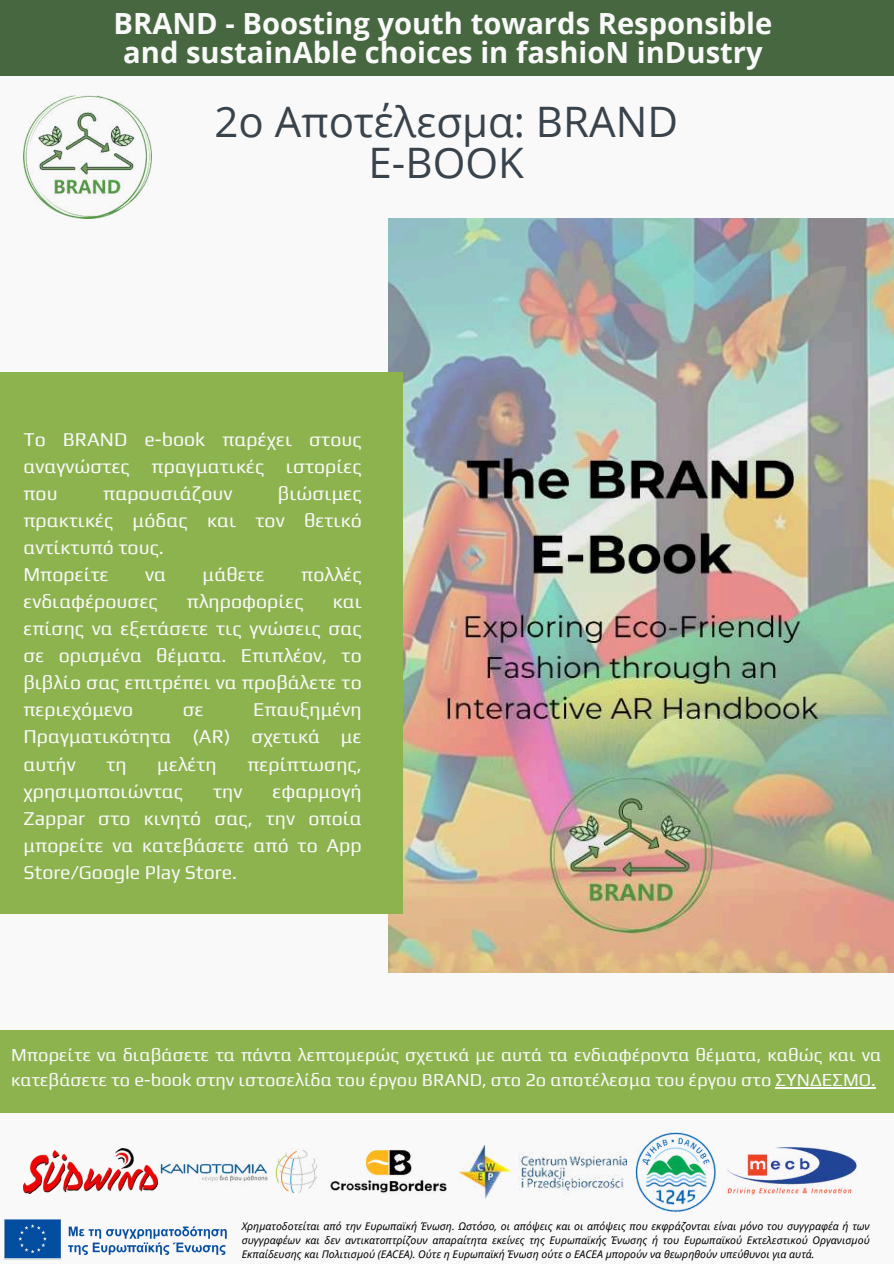
<style>
.page{position:relative;width:894px;height:1264px;background:#fff}
.page>*{position:absolute;margin:0;border:0;box-sizing:border-box;transform-origin:0 0}
.t1{font:42px/41.7px "Open Sans";color:#39434c;text-align:center}
.t2{font:700 29.1px/29.2px "Open Sans";color:#f9f9f9;text-align:center}
.t3{font:19.5px/27px "Play";color:#f9f9f9;text-align:justify}
.t4{font:18.3px/24.8px "Play";color:#f9f9f9}
.t5{font:italic 10.5px/14px "Noto Sans";color:#000;text-align:justify}
</style>
<div class="page">
<div style="left:0;top:0;width:893px;height:1263px;background:#f9f9f9"></div>
<div style="left:0;top:0;width:893px;height:76px;background:#466740"></div>
<img style="left:23px;top:96px;width:129px;height:122px">
<img style="left:23px;top:1148px;width:295px;height:45px">
<img style="left:330px;top:1145px;width:296px;height:54px">
<img style="left:635px;top:1132px;width:81px;height:80px">
<img style="left:727px;top:1147px;width:129px;height:47px">
<img style="left:388px;top:219px;width:505px;height:753px">
<div style="left:0;top:372px;width:402px;height:541px;background:#8db34f"></div>
<div style="left:0;top:1030px;width:893px;height:83px;background:#8db34f"></div>
<hr style="left:775px;top:1086px;width:100px;height:2px;background:#f9f9f9">
<img style="left:3px;top:1219px;width:224px;height:41px">
<h2 class="t2" style="left:114px;top:8px;width:660px">BRAND - Boosting youth towards Responsible and sustainAble choices in fashioN inDustry</h2>
<h1 class="t1" style="left:214px;top:100px;width:465px">2ο Αποτέλεσμα: BRAND<br>E-BOOK</h1>
<p class="t3" style="left:23px;top:425px;width:340px">Το BRAND e-book παρέχει στους αναγνώστες πραγματικές ιστορίες που</p>
<p class="t3" style="left:23px;top:479px;width:340px;text-align:left;text-indent:254px">βιώσιμες πρακτικές μόδας και τον θετικό αντίκτυπό τους.<br>Μπορείτε</p>
<p class="t3" style="left:103px;top:479px;width:131px">παρουσιάζουν</p>
<p class="t3" style="left:145px;top:560px;width:22px">να</p>
<p class="t3" style="left:202px;top:560px;width:64px">μάθετε</p>
<p class="t3" style="left:301px;top:560px;width:62px">πολλές</p>
<p class="t3" style="left:23px;top:587px;width:136px">ενδιαφέρουσες</p>
<p class="t3" style="left:187px;top:587px;width:118px">πληροφορίες</p>
<p class="t3" style="left:23px;top:587px;width:340px;text-indent:309px">και επίσης να εξετάσετε τις γνώσεις σας σε ορισμένα θέματα. Επιπλέον, το βιβλίο σας επιτρέπει να προβάλετε το περιεχόμενο</p>
<p class="t3" style="left:23px;top:695px;width:340px;text-indent:230px">Επαυξημένη Πραγματικότητα (AR) σχετικά με αυτήν</p>
<p class="t3" style="left:183px;top:695px;width:22px">σε</p>
<p class="t3" style="left:106px;top:749px;width:22px">τη</p>
<p class="t3" style="left:157px;top:749px;width:61px">μελέτη</p>
<p class="t3" style="left:247px;top:749px;width:116px">περίπτωσης,</p>
<p class="t3" style="left:23px;top:776px;width:161px">χρησιμοποιώντας</p>
<p class="t3" style="left:213px;top:776px;width:31px">την</p>
<p class="t3" style="left:23px;top:776px;width:340px;text-indent:249px">εφαρμογή Zappar στο κινητό σας, την οποία μπορείτε να κατεβάσετε από το App Store/Google Play Store.</p>
<p class="t4" style="left:11px;top:1041px;width:871px">Μπορείτε να διαβάσετε τα πάντα λεπτομερώς σχετικά με αυτά τα ενδιαφέροντα θέματα, καθώς και να κατεβάσετε το e-book στην ιστοσελίδα του έργου BRAND, στο 2ο αποτέλεσμα του έργου στο ΣΥΝΔΕΣΜΟ.</p>
<p class="t5" style="left:242px;top:1218px;width:629px">Χρηματοδοτείται από την Ευρωπαϊκή Ένωση. Ωστόσο, οι απόψεις και οι απόψεις που εκφράζονται είναι μόνο του συγγραφέα ή των συγγραφέων και δεν αντικατοπτρίζουν απαραίτητα εκείνες της Ευρωπαϊκής Ένωσης ή του Ευρωπαϊκού Εκτελεστικού Οργανισμού Εκπαίδευσης και Πολιτισμού (EACEA). Ούτε η Ευρωπαϊκή Ένωση ούτε ο EACEA μπορούν να θεωρηθούν υπεύθυνοι για αυτά.</p>
</div>
